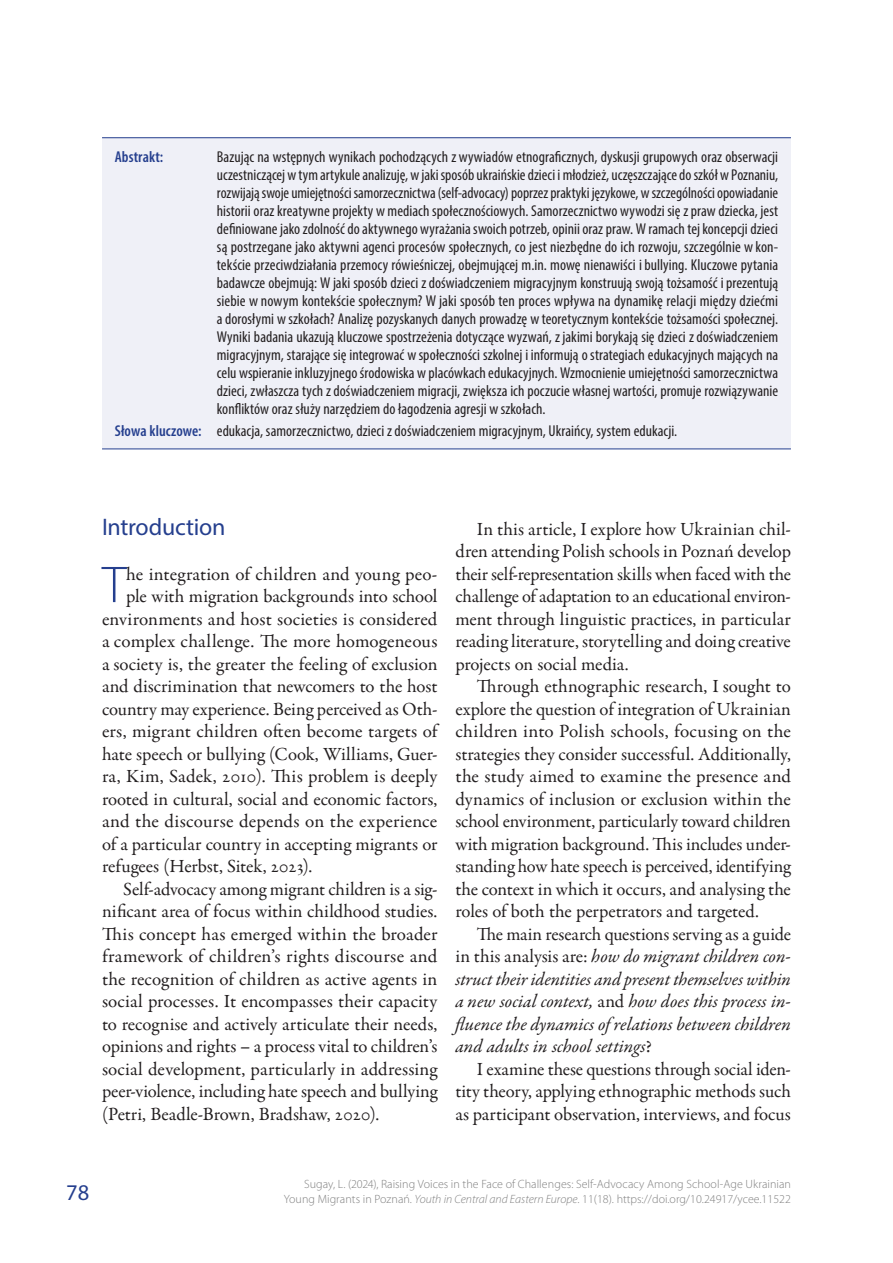
<style>
.page{position:relative;width:893px;height:1263px;background:#fff}
.page>*{position:absolute;margin:0;border:0;box-sizing:border-box;transform-origin:0 0}
.Drop_cap{font:300 52.2px "Myriad Pro";color:#253f8e}
.Heading_1{font:24px "Myriad Pro";letter-spacing:-.01em;color:#253f8e}
.t1{font:22.5px "Myriad Pro";color:#253f8e}
.Indent{font:18.75px/22.5px "Garamond Premr Pro";letter-spacing:-.005em;color:#231f20;text-align:justify}
.Drop_cap-2{font:18.75px "Garamond Premr Pro";color:#231f20}
.Indent-2{font:italic 18.75px/22.5px "Garamond Premr Pro";color:#231f20;text-align:justify}
.Abstract_pol{font:condensed 15.75px/18px "Myriad Pro";color:#231f20;text-align:justify}
.Keywords_eng{font:condensed 15.75px "Myriad Pro";color:#231f20}
.Abstract_pol-2{font:600 condensed 15.75px "Myriad Pro";letter-spacing:.005em;color:#253f8e}
.t2{font:300 12px/15px "Myriad Pro";color:#808080;text-align:right}
.s1{font-weight:600;color:#253f8e}
.s2{font-style:normal}
.s3{font-style:italic}
</style>
<div class="page">
<div style="left:102px;top:137px;width:689px;height:311px;background:#eff0f7"></div>
<hr style="left:102px;top:137px;width:689px;height:1px;background:#253f8e">
<hr style="left:102px;top:448px;width:689px;height:1px;background:#253f8e">
<p class="Abstract_pol-2" style="left:115px;top:147px;width:50px">Abstrakt:</p>
<p class="Abstract_pol" style="left:217px;top:147px;width:563px">Bazując na wstępnych wynikach pochodzących z wywiadów etnograficznych, dyskusji grupowych oraz obserwacji uczestniczącej w tym artykule analizuję, w jaki sposób ukraińskie dzieci imłodzież, uczęszczające do szkół w Poznaniu, rozwijają swoje umiejętności samorzecznictwa (self-advocacy) poprzez praktyki językowe, w szczególności opowiadanie historii oraz kreatywne projekty w mediach społecznościowych. Samorzecznictwo wywodzi się zpraw dziecka, jest definiowane jako zdolność do aktywnego wyrażania swoich potrzeb, opinii oraz praw. W ramach tej koncepcji dzieci są postrzegane jako aktywni agenci procesów społecznych, co jest niezbędne do ich rozwoju, szczególnie w kon&shy;tekście przeciwdziałania przemocy rówieśniczej, obejmującej m.in. mowę nienawiści i bullying. Kluczowe pytania badawcze obejmują: W jaki sposób dzieci z doświadczeniem migracyjnym konstruują swoją tożsamość i prezentują siebie w nowym kontekście społecznym? W jaki sposób ten proces wpływa na dynamikę relacji między dziećmi adorosłymi w szkołach? Analizę pozyskanych danych prowadzę w teoretycznym kontekście tożsamości społecznej.<br>Wyniki badania ukazują kluczowe spostrzeżenia dotyczące wyzwań, zjakimi borykają się dzieci zdoświadczeniem migracyjnym, starające się integrować w społeczności szkolnej i informują o strategiach edukacyjnych mających na celu wspieranie inkluzyjnego środowiska w placówkach edukacyjnych. Wzmocnienie umiejętności samorzecznictwa dzieci, zwłaszcza tych z doświadczeniem migracji, zwiększa ich poczucie własnej wartości, promuje rozwiązywanie konfliktów oraz służy narzędziem do łagodzenia agresji w szkołach.</p>
<p class="Keywords_eng" style="left:115px;top:421px;width:564px"><span class="s1">Słowa kluczowe:</span> edukacja, samorzecznictwo, dzieci zdoświadczeniem migracyjnym, Ukraińcy, system edukacji.</p>
<p class="Heading_1" style="left:102px;top:512px;width:125px">Introduction</p>
<p class="Drop_cap" style="left:102px;top:553px;width:26px">T</p>
<p class="Drop_cap-2" style="left:126px;top:562px;width:313px">he integration of children and young peo-</p>
<p class="Drop_cap-2" style="left:126px;top:585px;width:313px">ple with migration backgrounds into school</p>
<p class="Drop_cap-2" style="left:102px;top:607px;width:337px">environments and host societies is considered</p>
<p class="Drop_cap-2" style="left:102px;top:630px;width:337px">a complex challenge. The more homogeneous</p>
<p class="Drop_cap-2" style="left:102px;top:652px;width:337px">a society is, the greater the feeling of exclusion</p>
<p class="Drop_cap-2" style="left:102px;top:675px;width:337px">and discrimination that newcomers to the host</p>
<p class="Drop_cap-2" style="left:102px;top:697px;width:337px">country may experience. Being perceived as Oth-</p>
<p class="Drop_cap-2" style="left:102px;top:720px;width:337px">ers, migrant children often become targets of</p>
<p class="Drop_cap-2" style="left:102px;top:742px;width:337px">hate speech or bullying (Cook, Williams, Guer-</p>
<p class="Drop_cap-2" style="left:102px;top:765px;width:337px">ra, Kim, Sadek, 2010). This problem is deeply</p>
<p class="Drop_cap-2" style="left:102px;top:787px;width:337px">rooted in cultural, social and economic factors,</p>
<p class="Drop_cap-2" style="left:102px;top:810px;width:337px">and the discourse depends on the experience</p>
<p class="Drop_cap-2" style="left:102px;top:832px;width:337px">of a particular country in accepting migrants or</p>
<p class="Drop_cap-2" style="left:102px;top:855px;width:212px">refugees (Herbst, Sitek, 2023).</p>
<p class="Indent" style="left:102px;top:878px;width:337px;text-indent:21px">Self-advocacy among migrant children is a sig&shy;nificant area of focus within childhood studies.<br>This concept has emerged within the broader framework of children’s rights discourse and the recognition of children as active agents in social processes. It encompasses their capacity to recognise and actively articulate their needs, opinions and rights – a process vital to children’s social development, particularly in addressing peer-violence, including hate speech and bullying (Petri, Beadle-Brown, Bradshaw, 2020).</p>
<p class="Indent" style="left:455px;top:518px;width:337px;text-indent:21px">In this article, I explore how Ukrainian chil&shy;dren attending Polish schools in Poznań develop their self-representation skills when faced with the challenge of adaptation to an educational environ&shy;ment through linguistic practices, in particular reading literature, storytelling and doing creative projects on social media.</p>
<p class="Indent" style="left:455px;top:675px;width:337px;text-indent:21px">Through ethnographic research, I sought to explore the question of integration of Ukrainian children into Polish schools, focusing on the strategies they consider successful. Additionally, the study aimed to examine the presence and dynamics of inclusion or exclusion within the school environment, particularly toward children with migration background. This includes under&shy;standing how hate speech is perceived, identifying the context in which it occurs, and analysing the roles of both the perpetrators and targeted.</p>
<p class="Indent-2" style="left:455px;top:923px;width:337px;text-indent:21px"><span class="s2">The main research questions serving as a guide in this analysis are:</span> how do migrant children con&shy;struct their identities and present themselves within a new social context, <span class="s2">and</span> how does this process in&shy;fluence the dynamics of relations between children and adults in school settings<span class="s2">?</span></p>
<p class="Indent" style="left:455px;top:1058px;width:337px;text-indent:21px">I examine these questions through social iden&shy;tity theory, applying ethnographic methods such as participant observation, interviews, and focus</p>
<p class="t1" style="left:66px;top:1178px;width:25px">78</p>
<p class="t2" style="left:284px;top:1177px;width:509px">Sugay, L. (2024), Raising Voices in the Face of Challenges: Self-Advocacy Among School-Age Ukrainian<br>Young Migrants in Poznań. <span class="s3">Youth in Central and Eastern Europe</span>. 11(18). https://doi.org/10.24917/ycee.11522</p>
</div>
